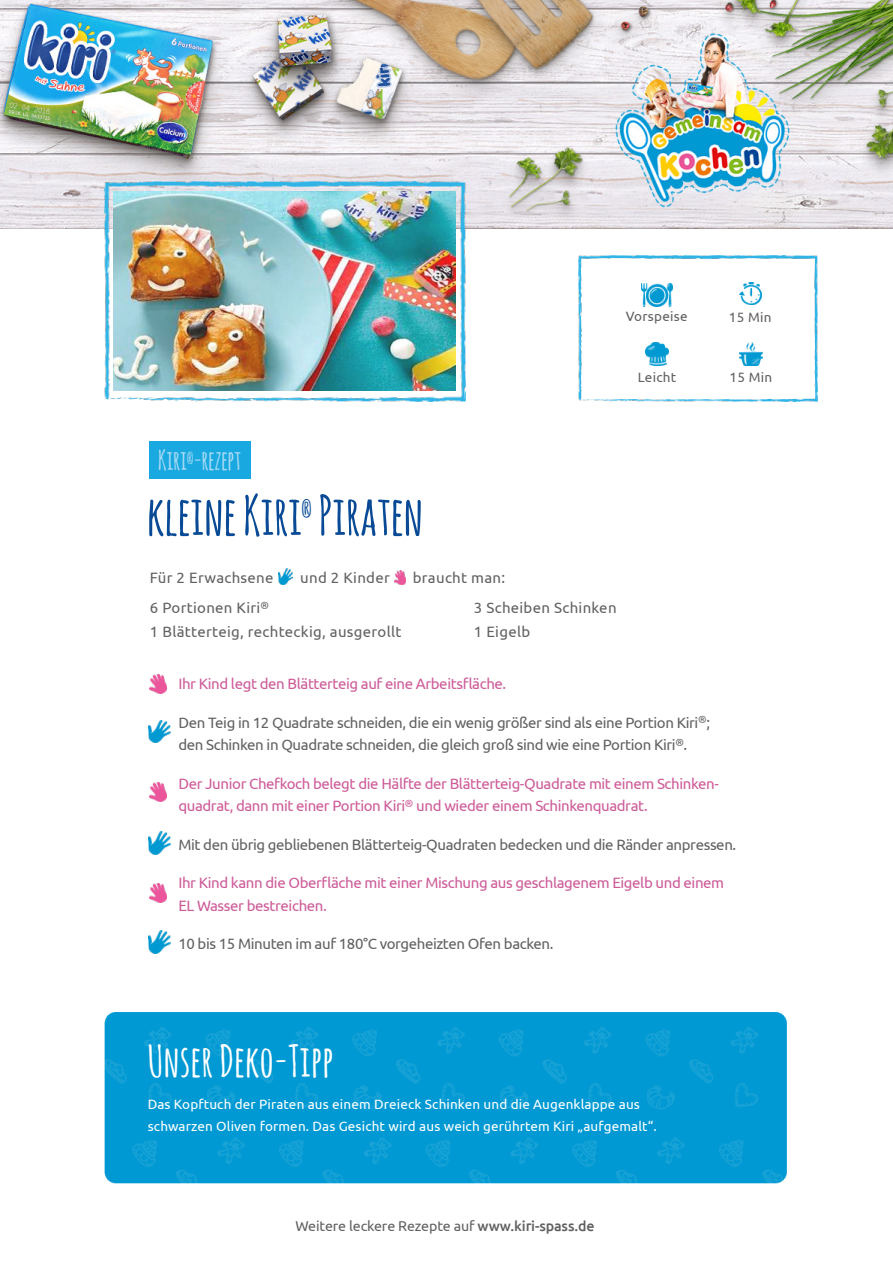
<style>
.page{position:relative;width:893px;height:1263px;background:#fff}
.page>*{position:absolute;margin:0;border:0;box-sizing:border-box;transform-origin:0 0}
.t1{font:700 54px "Amatic SC";letter-spacing:-.015em;color:#084a96}
.t2{font:700 43.5px "Amatic SC";color:#fff}
.t3{font:700 27px "Amatic SC";letter-spacing:-.02em;color:#aadcf5}
.t4{font:700 18px "Amatic SC";color:#084a96}
.t5{font:15px "Ubuntu";letter-spacing:-.025em;color:#cd5b98}
.t6{font:15px "Ubuntu";letter-spacing:-.025em;color:#616161}
.t7{font:15px "Ubuntu";letter-spacing:.02em;color:#616161}
.t8{font:14.25px "Ubuntu";letter-spacing:-.01em;color:#616161}
.t9{font:13.5px "Ubuntu";letter-spacing:.01em;color:#fff}
.t10{font:13.5px "Ubuntu";letter-spacing:.02em;color:#616161}
.t11{font:700 12px "Amatic SC";color:#aadcf5}
.s1{font-weight:500}
</style>
<div class="page">
<img style="left:0;top:0;width:893px;height:229px">
<img style="left:104px;top:182px;width:362px;height:220px">
<img style="left:578px;top:255px;width:240px;height:147px">
<img style="left:642px;top:283px;width:30px;height:23px">
<img style="left:739px;top:282px;width:23px;height:23px">
<img style="left:645px;top:342px;width:23px;height:23px">
<img style="left:739px;top:342px;width:23px;height:23px">
<img style="left:114px;top:192px;width:341px;height:199px">
<img style="left:104px;top:1012px;width:683px;height:172px">
<img style="left:150px;top:782px;width:17px;height:19px">
<img style="left:149px;top:720px;width:21px;height:23px">
<img style="left:150px;top:674px;width:17px;height:19px">
<div style="left:149px;top:442px;width:102px;height:37px;background:#1aa8e1"></div>
<img style="left:278px;top:569px;width:15px;height:15px">
<svg style="left:394px;top:571px;width:12px;height:13px"></svg>
<img style="left:149px;top:832px;width:21px;height:23px">
<img style="left:150px;top:883px;width:17px;height:19px">
<img style="left:149px;top:931px;width:21px;height:22px">
<p class="t10" style="left:626px;top:308px;width:64px">Vorspeise</p>
<p class="t10" style="left:729px;top:309px;width:44px">15 Min</p>
<p class="t10" style="left:638px;top:369px;width:40px">Leicht</p>
<p class="t10" style="left:729px;top:369px;width:44px">15 Min</p>
<p class="t3" style="left:158px;top:441px;width:85px">Kiri -rezept</p>
<p class="t11" style="left:187px;top:450px;width:8px">®</p>
<p class="t1" style="left:147px;top:477px;width:278px">kleine Kiri Piraten</p>
<p class="t4" style="left:302px;top:496px;width:12px">®</p>
<p class="t7" style="left:150px;top:569px;width:125px">Für 2 Erwachsene</p>
<p class="t7" style="left:300px;top:569px;width:91px">und 2 Kinder</p>
<p class="t7" style="left:413px;top:569px;width:94px">braucht man:</p>
<p class="t7" style="left:150px;top:599px;width:121px">6 Portionen Kiri<sup>®</sup></p>
<p class="t7" style="left:474px;top:599px;width:144px">3 Scheiben Schinken</p>
<p class="t7" style="left:150px;top:623px;width:253px">1 Blätterteig, rechteckig, ausgerollt</p>
<p class="t6" style="left:474px;top:623px;width:58px">1 Eigelb</p>
<p class="t5" style="left:178px;top:674px;width:329px">Ihr Kind legt den Blätterteig auf eine Arbeitsfläche.</p>
<p class="t6" style="left:178px;top:713px;width:533px">Den Teig in 12 Quadrate schneiden, die ein wenig größer sind als eine Portion Kiri<sup>®</sup>;</p>
<p class="t6" style="left:178px;top:736px;width:510px">den Schinken in Quadrate schneiden, die gleich groß sind wie eine Portion Kiri<sup>®</sup>.</p>
<p class="t5" style="left:178px;top:774px;width:542px">Der Junior Chefkoch belegt die Hälfte der Blätterteig-Quadrate mit einem Schinken-</p>
<p class="t5" style="left:178px;top:797px;width:471px">quadrat, dann mit einer Portion Kiri<sup>®</sup> und wieder einem Schinkenquadrat.</p>
<p class="t6" style="left:178px;top:835px;width:559px">Mit den übrig gebliebenen Blätterteig-Quadraten bedecken und die Ränder anpressen.</p>
<p class="t5" style="left:178px;top:874px;width:547px">Ihr Kind kann die Oberfläche mit einer Mischung aus geschlagenem Eigelb und einem</p>
<p class="t5" style="left:178px;top:896px;width:150px">EL Wasser bestreichen.</p>
<p class="t6" style="left:178px;top:934px;width:377px">10 bis 15 Minuten im auf 180°C vorgeheizten Ofen backen.</p>
<p class="t2" style="left:148px;top:1029px;width:188px">Unser Deko-Tipp</p>
<p class="t9" style="left:148px;top:1096px;width:494px">Das Kopftuch der Piraten aus einem Dreieck Schinken und die Augenklappe aus</p>
<p class="t9" style="left:148px;top:1118px;width:511px">schwarzen Oliven formen. Das Gesicht wird aus weich gerührtem Kiri „aufgemalt“.</p>
<p class="t8" style="left:295px;top:1217px;width:300px">Weitere leckere Rezepte auf <span class="s1">www.kiri-spass.de</span></p>
</div>
